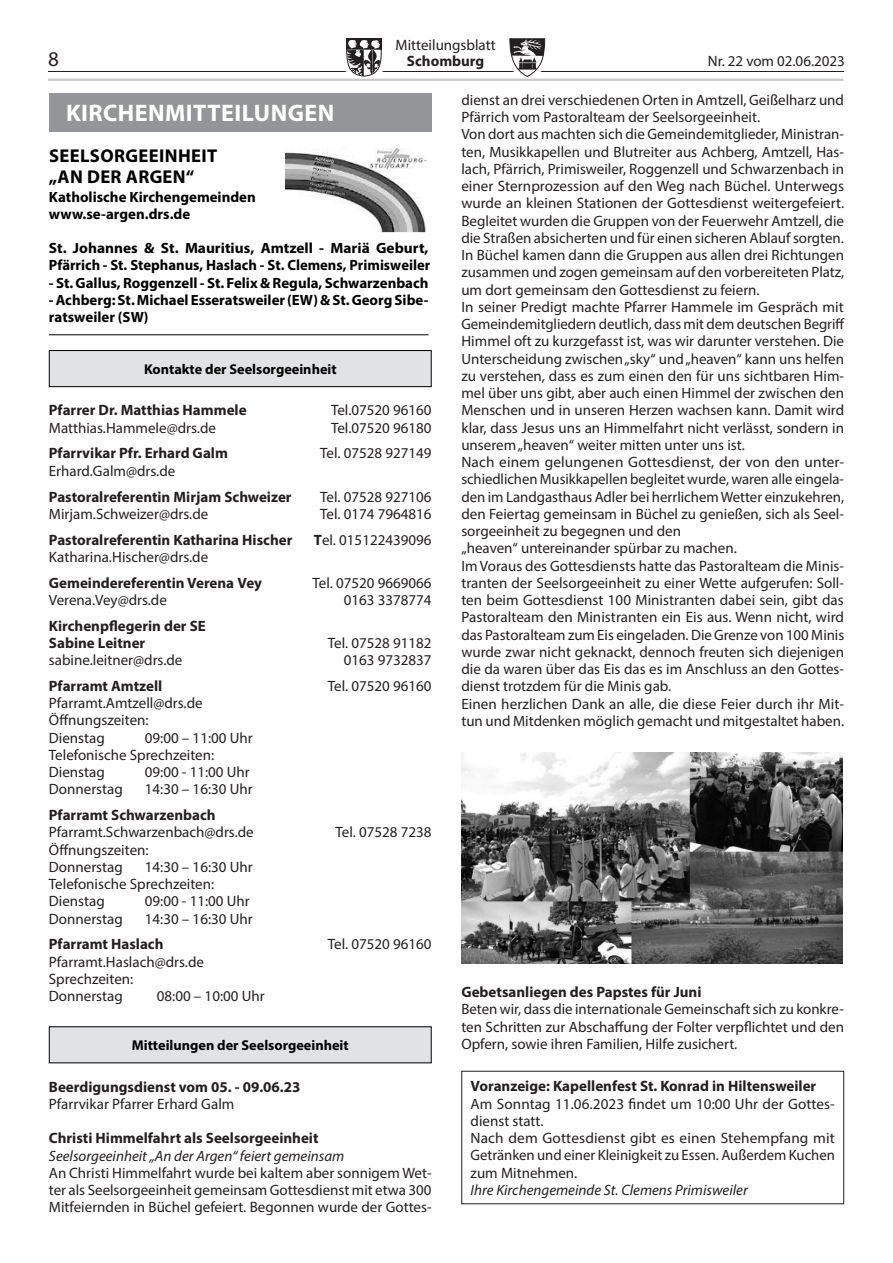
<style>
.page{position:relative;width:893px;height:1263px;background:#fff}
.page>*{position:absolute;margin:0;border:0;box-sizing:border-box;transform-origin:0 0}
.t1{font:700 24px "Myriad Pro";letter-spacing:.02em;color:#fff}
.t2{font:21px "Myriad Pro";color:#231f20}
.t3{font:700 18.6px/20.9px "Myriad Pro";letter-spacing:.02em;color:#000}
.t4{font:15px/17.2px "Myriad Pro";color:#231f20}
.t5{font:700 15px/17.2px "Myriad Pro";color:#231f20}
.t6{font:italic 15px "Myriad Pro";color:#231f20}
.t7{font:700 14.85px/17.1px "Myriad Pro";color:#000}
.t8{font:700 14.25px "Myriad Pro";color:#000}
.s1{font-weight:700}
</style>
<div class="page">
<hr style="left:48px;top:71px;width:795px;height:1px;background:#231f20">
<svg style="left:346px;top:38px;width:36px;height:39px"></svg>
<svg style="left:509px;top:38px;width:36px;height:39px"></svg>
<hr style="left:48px;top:79px;width:795px;height:2px;background:#c7c8ca">
<div style="left:49px;top:93px;width:383px;height:38px;background:#939598"></div>
<hr style="left:49px;top:334px;width:379px;height:1px;background:#000">
<img style="left:286px;top:148px;width:140px;height:84px">
<div style="left:49px;top:351px;width:382px;height:36px;background:#e1e2e4"></div>
<div style="left:49px;top:350px;width:383px;height:37px;border:1px solid #000"></div>
<div style="left:49px;top:1027px;width:382px;height:36px;background:#e1e2e4"></div>
<div style="left:49px;top:1026px;width:383px;height:37px;border:1px solid #000"></div>
<img style="left:461px;top:752px;width:381px;height:211px">
<div style="left:461px;top:1071px;width:383px;height:133px;border:1px solid #231f20"></div>
<p class="t4" style="left:395px;top:36px;width:102px">Mitteilungsblatt</p>
<h2 class="t2" style="left:48px;top:46px;width:12px">8</h2>
<p class="t5" style="left:407px;top:52px;width:79px">Schomburg</p>
<p class="t4" style="left:708px;top:52px;width:139px">Nr. 22 vom 02.06.2023</p>
<h1 class="t1" style="left:66px;top:97px;width:270px">KIRCHENMITTEILUNGEN</h1>
<p class="t3" style="left:49px;top:145px;width:170px">SEELSORGEEINHEIT „AN DER ARGEN“</p>
<p class="t7" style="left:49px;top:188px;width:208px">Katholische Kirchengemeinden www.se-argen.drs.de</p>
<p class="t7" style="left:49px;top:239px;width:383px">St. Johannes &amp; St. Mauritius, Amtzell - Mariä Geburt,<br>Pfärrich - St. Stephanus, Haslach - St. Clemens, Primisweiler</p>
<p class="t7" style="left:49px;top:273px;width:381px">- St. Gallus, Roggenzell - St. Felix &amp; Regula, Schwarzenbach</p>
<p class="t7" style="left:49px;top:291px;width:381px">- Achberg: St. Michael Esseratsweiler (EW)&amp; St. Georg Sibe&shy;ratsweiler (SW)</p>
<p class="t4" style="left:461px;top:91px;width:385px">dienst an drei verschiedenen Orten in Amtzell, Geißelharz und Pfärrich vom Pastoralteam der Seelsorgeeinheit.<br>Von dort aus machten sich die Gemeindemitglieder, Ministran&shy;ten, Musikkapellen und Blutreiter aus Achberg, Amtzell, Has&shy;lach, Pfärrich, Primisweiler, Roggenzell und Schwarzenbach in einer Sternprozession auf den Weg nach Büchel. Unterwegs wurde an kleinen Stationen der Gottesdienst weitergefeiert.<br>Begleitet wurden die Gruppen von der Feuerwehr Amtzell, die die Straßen absicherten und für einen sicheren Ablauf sorgten.<br>In Büchel kamen dann die Gruppen aus allen drei Richtungen zusammen und zogen gemeinsam auf den vorbereiteten Platz, um dort gemeinsam den Gottesdienst zu feiern.<br>In seiner Predigt machte Pfarrer Hammele im Gespräch mit Gemeindemitgliedern deutlich, dass mit dem deutschen Begriff Himmel oft zu kurzgefasst ist, was wir darunter verstehen. Die Unterscheidung zwischen „sky“ und „heaven“ kann uns helfen zu verstehen, dass es zum einen den für uns sichtbaren Him&shy;mel über uns gibt, aber auch einen Himmel der zwischen den Menschen und in unseren Herzen wachsen kann. Damit wird klar, dass Jesus uns an Himmelfahrt nicht verlässt, sondern in unserem „heaven“ weiter mitten unter uns ist.<br>Nach einem gelungenen Gottesdienst, der von den unter&shy;schiedlichen Musikkapellen begleitet wurde, waren alle eingela&shy;den im Landgasthaus Adler bei herrlichem Wetter einzukehren, den Feiertag gemeinsam in Büchel zu genießen, sich als Seel&shy;sorgeeinheit zu begegnen und den<br>„heaven“ untereinander spürbar zu machen.<br>Im Voraus des Gottesdiensts hatte das Pastoralteam die Minis&shy;tranten der Seelsorgeeinheit zu einer Wette aufgerufen: Soll&shy;ten beim Gottesdienst 100 Ministranten dabei sein, gibt das Pastoralteam den Ministranten ein Eis aus. Wenn nicht, wird das Pastoralteam zum Eis eingeladen. Die Grenze von 100 Minis wurde zwar nicht geknackt, dennoch freuten sich diejenigen die da waren über das Eis das es im Anschluss an den Gottes&shy;dienst trotzdem für die Minis gab.<br>Einen herzlichen Dank an alle, die diese Feier durch ihr Mit&shy;tun und Mitdenken möglich gemacht und mitgestaltet haben.</p>
<p class="t8" style="left:144px;top:360px;width:194px">Kontakte der Seelsorgeeinheit</p>
<p class="t5" style="left:49px;top:401px;width:199px">Pfarrer Dr. Matthias Hammele</p>
<p class="t4" style="left:331px;top:402px;width:102px">Tel.07520 96160</p>
<p class="t4" style="left:49px;top:419px;width:169px">Matthias.Hammele@drs.de</p>
<p class="t4" style="left:331px;top:419px;width:102px">Tel.07520 96180</p>
<p class="t5" style="left:49px;top:444px;width:181px">Pfarrvikar Pfr. Erhard Galm</p>
<p class="t4" style="left:320px;top:445px;width:113px">Tel. 07528 927149</p>
<p class="t4" style="left:49px;top:462px;width:128px">Erhard.Galm@drs.de</p>
<p class="t5" style="left:49px;top:487px;width:244px">Pastoralreferentin Mirjam Schweizer</p>
<p class="t4" style="left:320px;top:488px;width:113px">Tel. 07528 927106</p>
<p class="t4" style="left:49px;top:505px;width:161px">Mirjam.Schweizer@drs.de</p>
<p class="t4" style="left:320px;top:505px;width:113px">Tel. 0174 7964816</p>
<p class="t5" style="left:49px;top:530px;width:245px">Pastoralreferentin Katharina Hischer</p>
<p class="t4" style="left:314px;top:531px;width:119px"><span class="s1">T</span>el. 015122439096</p>
<p class="t4" style="left:49px;top:548px;width:161px">Katharina.Hischer@drs.de</p>
<p class="t5" style="left:49px;top:573px;width:215px">Gemeindereferentin Verena Vey</p>
<p class="t4" style="left:312px;top:574px;width:121px">Tel. 07520 9669066</p>
<p class="t4" style="left:49px;top:591px;width:120px">Verena.Vey@drs.de</p>
<p class="t4" style="left:344px;top:591px;width:89px">0163 3378774</p>
<p class="t5" style="left:49px;top:616px;width:158px">Kirchenpflegerin der SE<br>Sabine Leitner</p>
<p class="t4" style="left:328px;top:634px;width:105px">Tel. 07528 91182</p>
<p class="t4" style="left:49px;top:651px;width:135px">sabine.leitner@drs.de</p>
<p class="t4" style="left:344px;top:651px;width:89px">0163 9732837</p>
<p class="t5" style="left:49px;top:677px;width:115px">Pfarramt Amtzell</p>
<p class="t4" style="left:328px;top:677px;width:105px">Tel. 07520 96160</p>
<p class="t4" style="left:49px;top:694px;width:155px">Pfarramt.Amtzell@drs.de<br>Öffnungszeiten:<br>Dienstag</p>
<p class="t4" style="left:49px;top:729px;width:205px;text-indent:96px">09:00 – 11:00 Uhr<br>Telefonische Sprechzeiten:<br>Dienstag</p>
<p class="t4" style="left:145px;top:763px;width:106px">09:00 - 11:00 Uhr</p>
<p class="t4" style="left:49px;top:780px;width:75px">Donnerstag</p>
<p class="t4" style="left:145px;top:780px;width:109px">14:30 – 16:30 Uhr</p>
<p class="t5" style="left:49px;top:806px;width:168px">Pfarramt Schwarzenbach</p>
<p class="t4" style="left:49px;top:823px;width:206px">Pfarramt.Schwarzenbach@drs.de</p>
<p class="t4" style="left:336px;top:823px;width:98px">Tel. 07528 7238</p>
<p class="t4" style="left:49px;top:841px;width:101px">Öffnungszeiten:<br>Donnerstag</p>
<p class="t4" style="left:49px;top:858px;width:205px;text-indent:96px">14:30 – 16:30 Uhr<br>Telefonische Sprechzeiten:<br>Dienstag</p>
<p class="t4" style="left:145px;top:892px;width:106px">09:00 - 11:00 Uhr</p>
<p class="t4" style="left:49px;top:910px;width:75px">Donnerstag</p>
<p class="t4" style="left:145px;top:910px;width:109px">14:30 – 16:30 Uhr</p>
<p class="t5" style="left:49px;top:935px;width:116px">Pfarramt Haslach</p>
<p class="t4" style="left:328px;top:935px;width:105px">Tel. 07520 96160</p>
<p class="t4" style="left:49px;top:953px;width:157px">Pfarramt.Haslach@drs.de<br>Sprechzeiten:<br>Donnerstag</p>
<p class="t4" style="left:157px;top:987px;width:109px">08:00 – 10:00 Uhr</p>
<p class="t8" style="left:132px;top:1036px;width:218px">Mitteilungen der Seelsorgeeinheit</p>
<p class="t5" style="left:49px;top:1077px;width:253px">Beerdigungsdienst vom 05. - 09.06.23</p>
<p class="t4" style="left:49px;top:1095px;width:187px">Pfarrvikar Pfarrer Erhard Galm</p>
<p class="t5" style="left:49px;top:1129px;width:271px">Christi Himmelfahrt als Seelsorgeeinheit</p>
<p class="t6" style="left:49px;top:1146px;width:297px">Seelsorgeeinheit „An der Argen“ feiert gemeinsam</p>
<p class="t4" style="left:49px;top:1164px;width:384px;text-align:justify">An Christi Himmelfahrt wurde bei kaltem aber sonnigem Wet&shy;ter als Seelsorgeeinheit gemeinsam Gottesdienst mit etwa 300<br>Mitfeiernden in Büchel gefeiert. Begonnen wurde der Gottes-</p>
<p class="t5" style="left:461px;top:983px;width:242px">Gebetsanliegen des Papstes für Juni</p>
<p class="t4" style="left:461px;top:1000px;width:384px;text-align:justify">Beten wir, dass die internationale Gemeinschaft sich zu konkre&shy;ten Schritten zur Abschaffung der Folter verpflichtet und den Opfern, sowie ihren Familien, Hilfe zusichert.</p>
<p class="t5" style="left:471px;top:1077px;width:347px">Voranzeige: Kapellenfest St. Konrad in Hiltensweiler</p>
<p class="t4" style="left:471px;top:1095px;width:366px">Am Sonntag 11.06.2023 findet um 10:00 Uhr der Gottes&shy;dienst statt.<br>Nach dem Gottesdienst gibt es einen Stehempfang mit Getränken und einer Kleinigkeit zu Essen. Außerdem Kuchen zum Mitnehmen.</p>
<p class="t6" style="left:471px;top:1180px;width:279px">Ihre Kirchengemeinde St. Clemens Primisweiler</p>
</div>
